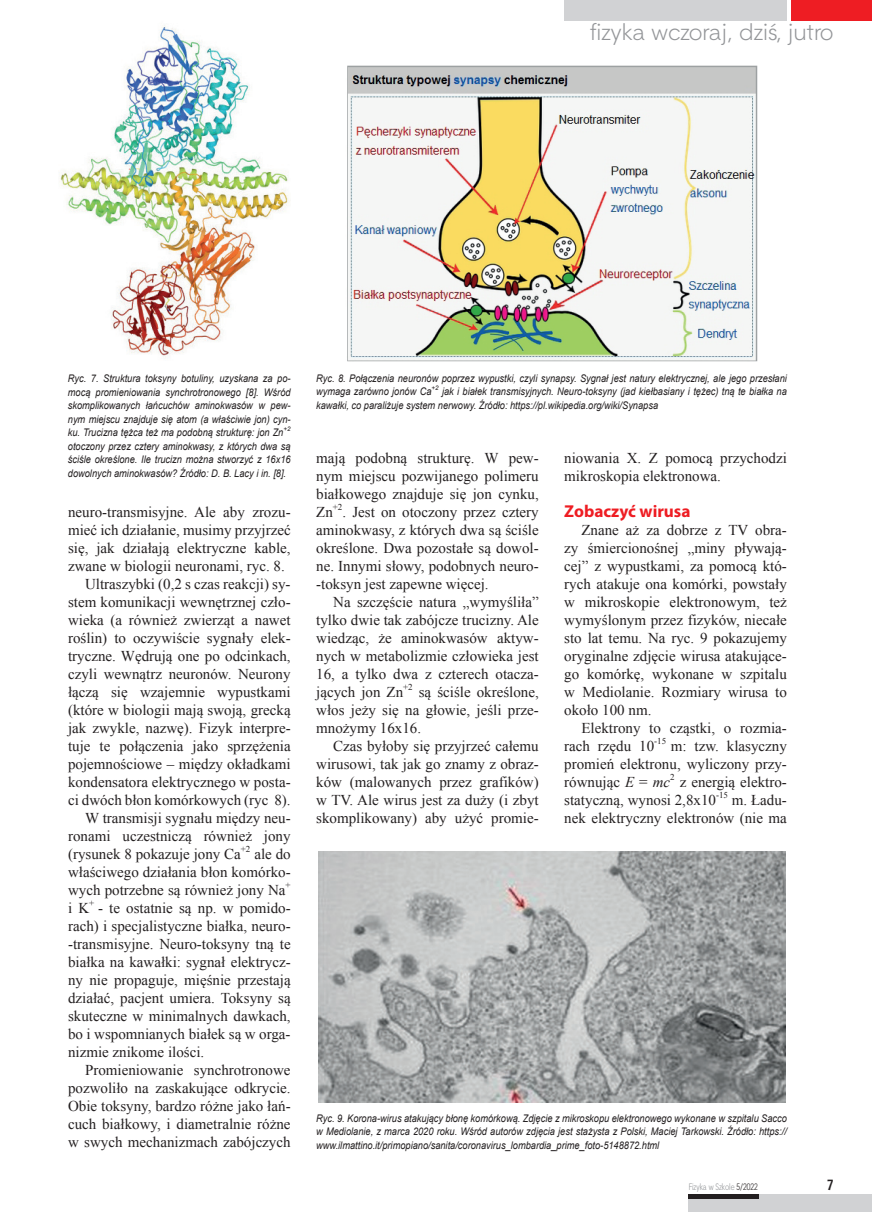
<style>
.page{position:relative;width:872px;height:1212px;background:#fff}
.page>*{position:absolute;margin:0;border:0;box-sizing:border-box;transform-origin:0 0}
.t1{font:22.5px "Straight EFN";color:#939598}
.t2{font:700 17.25px "Myriad Pro";color:#ee1d23}
.t3{font:15px/18px "Times New Roman";color:#231f20;text-align:justify}
.t4{font:700 15px "Aerton Cnd EFN";color:#231f20}
.t5{font:italic 10.5px/13.5px "Arial";color:#231f20;text-align:justify;scale:.88 1}
.t6{font:9px "Straight Cnd EFN";color:#939598}
.t7{font:9px "Times New Roman";color:#231f20}
.t8{font:italic 6.3px "Arial";color:#231f20}
.s1{font-style:italic}
.s2{color:#231f20}
</style>
<div class="page">
<div style="left:791px;top:0;width:81px;height:21px;background:#ee1d23"></div>
<div style="left:564px;top:0;width:222px;height:21px;background:#d1d2d4"></div>
<div style="left:688px;top:1194px;width:184px;height:18px;background:#d1d2d4"></div>
<hr style="left:688px;top:1194px;width:71px;height:4px;background:#231f20">
<img style="left:59px;top:25px;width:231px;height:332px">
<img style="left:347px;top:65px;width:410px;height:296px">
<img style="left:318px;top:851px;width:467px;height:251px">
<h1 class="t1" style="left:590px;top:18px;width:245px">fizyka wczoraj, dziś, jutro</h1>
<p class="t5" style="left:68px;top:372px;width:255px">Ryc. 7. Struktura toksyny botuliny, uzyskana za po&shy;mocą promieniowania synchrotronowego [8]. Wśród skomplikowanych łańcuchów aminokwasów w pew&shy;nym miejscu znajduje się atom (a właściwie jon) cyn&shy;ku. Trucizna tężca też ma podobną strukturę: jon Zn</p>
<p class="t8" style="left:283px;top:424px;width:9px">+2</p>
<p class="t5" style="left:68px;top:439px;width:255px">otoczony przez cztery aminokwasy, z których dwa są ściśle określone. Ile trucizn można stworzyć z 16x16 dowolnych aminokwasów? Źródło: D. B. Lacy i in. [8].</p>
<p class="t3" style="left:68px;top:503px;width:224px">neuro-transmisyjne. Ale aby zrozu-</p>
<p class="t3" style="left:68px;top:521px;width:224px">mieć ich działanie, musimy przyjrzeć</p>
<p class="t3" style="left:68px;top:539px;width:224px">się, jak działają elektryczne kable,</p>
<p class="t3" style="left:68px;top:557px;width:218px">zwane w biologii neuronami, ryc. 8.</p>
<p class="t3" style="left:85px;top:575px;width:207px">Ultraszybki (0,2 s czas reakcji) sy-</p>
<p class="t3" style="left:68px;top:593px;width:224px">stem komunikacji wewnętrznej czło-</p>
<p class="t3" style="left:68px;top:611px;width:224px">wieka (a również zwierząt a nawet</p>
<p class="t3" style="left:68px;top:629px;width:224px">roślin) to oczywiście sygnały elek-</p>
<p class="t3" style="left:68px;top:647px;width:224px">tryczne. Wędrują one po odcinkach,</p>
<p class="t3" style="left:68px;top:665px;width:224px">czyli wewnątrz neuronów. Neurony</p>
<p class="t3" style="left:68px;top:683px;width:224px">łączą się wzajemnie wypustkami</p>
<p class="t3" style="left:68px;top:701px;width:224px">(które w biologii mają swoją, grecką</p>
<p class="t3" style="left:68px;top:719px;width:224px">jak zwykle, nazwę). Fizyk interpre-</p>
<p class="t3" style="left:68px;top:737px;width:224px">tuje te połączenia jako sprzężenia</p>
<p class="t3" style="left:68px;top:755px;width:224px">pojemnościowe – między okładkami</p>
<p class="t3" style="left:68px;top:773px;width:224px">kondensatora elektrycznego w posta-</p>
<p class="t3" style="left:68px;top:791px;width:224px">ci dwóch błon komórkowych (ryc 8).</p>
<p class="t3" style="left:85px;top:809px;width:207px">W transmisji sygnału między neu-</p>
<p class="t3" style="left:68px;top:827px;width:224px">ronami uczestniczą również jony</p>
<p class="t3" style="left:68px;top:845px;width:174px">(rysunek 8 pokazuje jony Ca</p>
<p class="t7" style="left:241px;top:842px;width:11px">+2</p>
<p class="t3" style="left:68px;top:845px;width:224px;text-indent:186px">ale do właściwego działania błon komórko&shy;wych potrzebne są również jony Na</p>
<p class="t7" style="left:285px;top:878px;width:7px">+</p>
<p class="t7" style="left:89px;top:896px;width:7px">+</p>
<p class="t3" style="left:68px;top:899px;width:224px;text-indent:30px">- te ostatnie są np. w pomido&shy;rach) i specjalistyczne białka, neuro--transmisyjne. Neuro-toksyny tną te białka na kawałki: sygnał elektrycz&shy;ny nie propaguje, mięśnie przestają działać, pacjent umiera. Toksyny są skuteczne w minimalnych dawkach, bo i wspomnianych białek są w orga&shy;nizmie znikome ilości.</p>
<p class="t3" style="left:68px;top:1061px;width:224px;text-indent:17px">Promieniowanie synchrotronowe pozwoliło na zaskakujące odkrycie.<br>Obie toksyny, bardzo różne jako łań&shy;cuch białkowy, i diametralnie różne w swych mechanizmach zabójczych</p>
<p class="t3" style="left:68px;top:899px;width:23px">i K</p>
<p class="t5" style="left:316px;top:371px;width:536px">Ryc. 8. Połączenia neuronów poprzez wypustki, czyli synapsy. Sygnał jest natury elektrycznej, ale jego przesłani wymaga zarówno jonów Ca</p>
<p class="t8" style="left:431px;top:384px;width:9px">+2</p>
<p class="t5" style="left:316px;top:385px;width:536px;text-indent:126px">jak i białek transmisyjnych. Neuro-toksyny (jad kiełbasiany i tężec) tną te białka na kawałki, co paraliżuje system nerwowy. Źródło: https://pl.wikipedia.org/wiki/Synapsa</p>
<p class="t3" style="left:316px;top:449px;width:224px">mają podobną strukturę. W pew&shy;nym miejscu pozwijanego polimeru białkowego znajduje się jon cynku, Zn</p>
<p class="t7" style="left:333px;top:500px;width:11px">+2</p>
<p class="t3" style="left:316px;top:503px;width:224px;text-indent:26px">. Jest on otoczony przez cztery aminokwasy, z których dwa są ściśle określone. Dwa pozostałe są dowol&shy;ne. Innymi słowy, podobnych neuro--toksyn jest zapewne więcej.</p>
<p class="t3" style="left:316px;top:593px;width:224px;text-indent:17px">Na szczęście natura „wymyśliła” tylko dwie tak zabójcze trucizny. Ale wiedząc, że aminokwasów aktyw&shy;nych w metabolizmie człowieka jest 16, a tylko dwa z czterech otacza&shy;jących jon Zn</p>
<p class="t7" style="left:403px;top:680px;width:11px">+2</p>
<p class="t3" style="left:316px;top:683px;width:224px;text-indent:103px">są ściśle określone, włos jeży się na głowie, jeśli prze&shy;mnożymy 16x16.</p>
<p class="t3" style="left:316px;top:737px;width:224px;text-indent:17px">Czas byłoby się przyjrzeć całemu wirusowi, tak jak go znamy z obraz&shy;ków (malowanych przez grafików) w TV. Ale wirus jest za duży (i zbyt skomplikowany) aby użyć promie-</p>
<p class="t3" style="left:564px;top:449px;width:224px">niowania X. Z pomocą przychodzi mikroskopia elektronowa.</p>
<p class="t2" style="left:564px;top:500px;width:128px">Zobaczyć wirusa</p>
<p class="t3" style="left:564px;top:521px;width:224px;text-indent:17px">Znane aż za dobrze z TV obra&shy;zy śmiercionośnej „miny pływają&shy;cej” z wypustkami, za pomocą któ&shy;rych atakuje ona komórki, powstały w mikroskopie elektronowym, też wymyślonym przez fizyków, niecałe sto lat temu. Na ryc. 9 pokazujemy oryginalne zdjęcie wirusa atakujące&shy;go komórkę, wykonane w szpitalu w Mediolanie. Rozmiary wirusa to około 100 nm.</p>
<p class="t3" style="left:564px;top:719px;width:224px;text-indent:17px">Elektrony to cząstki, o rozmia&shy;rach rzędu 10</p>
<p class="t7" style="left:654px;top:734px;width:13px">-15</p>
<p class="t3" style="left:564px;top:737px;width:224px;text-indent:107px">m: tzw. klasyczny promień elektronu, wyliczony przy&shy;równując <span class="s1">E</span> = <span class="s1">mc</span></p>
<p class="t7" style="left:670px;top:770px;width:6px">2</p>
<p class="t3" style="left:564px;top:773px;width:224px;text-indent:115px">z energią elektro&shy;statyczną, wynosi 2,8x10</p>
<p class="t7" style="left:716px;top:788px;width:13px">-15</p>
<p class="t3" style="left:564px;top:791px;width:224px;text-align:right">m. Ładu-<br>nek elektryczny elektronów (nie ma</p>
<p class="t5" style="left:316px;top:1111px;width:536px">Ryc. 9. Korona-wirus atakujący błonę komórkową. Zdjęcie z mikroskopu elektronowego wykonane w szpitalu Sacco w Mediolanie, z marca 2020 roku. Wśród autorów zdjęcia jest stażysta z Polski, Maciej Tarkowski. Źródło: https:// www.ilmattino.it/primopiano/sanita/coronavirus_lombardia_prime_foto-5148872.html</p>
<p class="t6" style="left:688px;top:1182px;width:71px">Fizyka w Szkole <span class="s2">5/2022</span></p>
<p class="t4" style="left:826px;top:1176px;width:8px">7</p>
</div>
